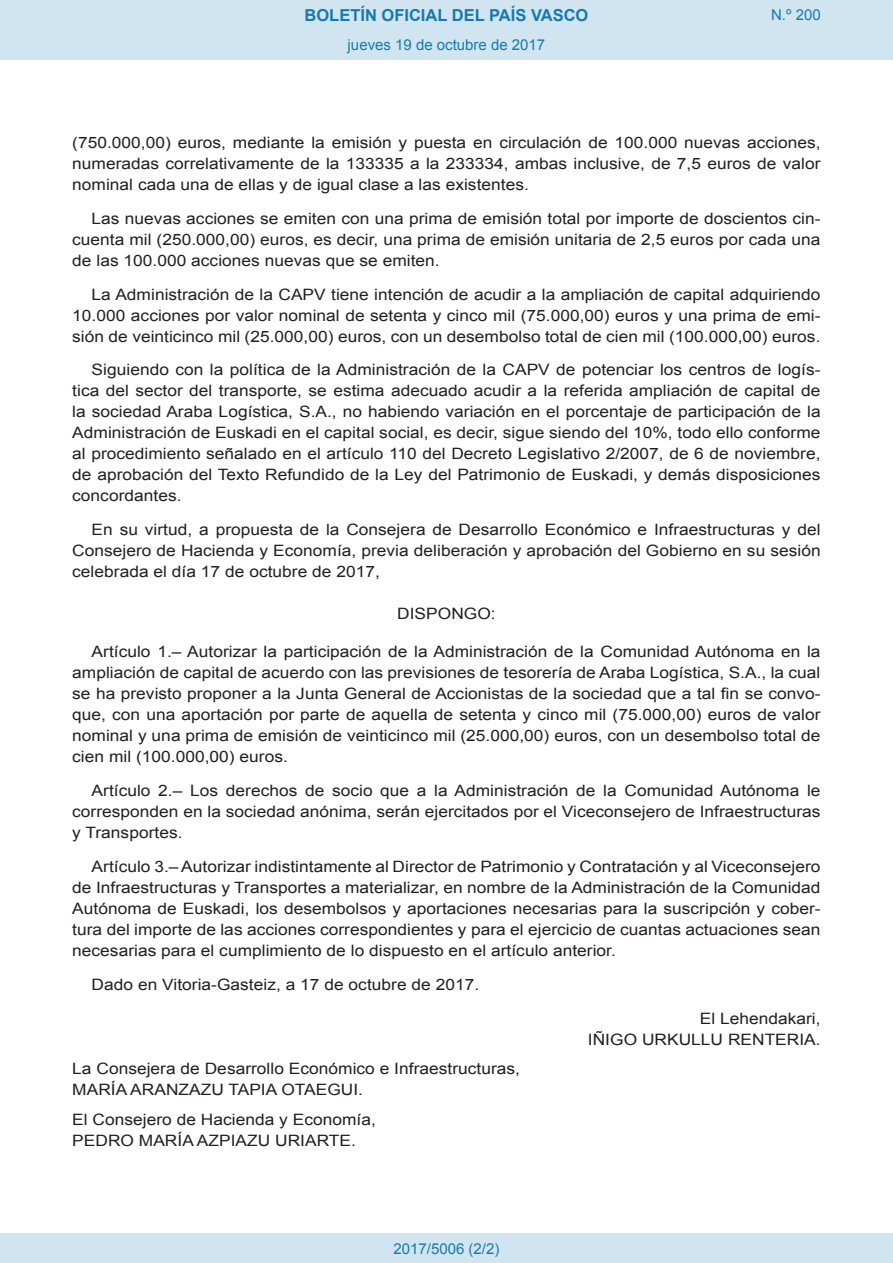
<style>
.page{position:relative;width:893px;height:1263px;background:#fff}
.page>*{position:absolute;margin:0;border:0;box-sizing:border-box;transform-origin:0 0}
.t1{font:700 16.5px "Arial";color:#1879ad}
.BOPVDetalle{font:15.6px/21px "Arial";color:#231f20;text-align:justify;scale:1.11 1}
.BOPVFirmaPuesto{font:15.6px "Arial";color:#231f20;scale:1.11 1}
.BOPVFirmaNombre{font:15.6px "Arial";color:#231f20;scale:1.11 1}
.BOPVFirmaLugFec{font:15.6px "Arial";color:#231f20;scale:1.11 1}
.BOPVNombreLehen2{font:15.6px "Arial";color:#231f20;scale:1.11 1}
.BOPVPuestoLehen2{font:15.6px "Arial";color:#231f20;scale:1.11 1}
.BOPVClave{font:15.6px "Arial";color:#231f20;scale:1.11 1}
.Paginacion_Centro{font:15px "Arial";color:#1879ad}
</style>
<div class="page">
<div style="left:0;top:0;width:893px;height:60px;background:#d0e5f0"></div>
<div style="left:0;top:1233px;width:893px;height:30px;background:#d0e5f0"></div>
<p class="t1" style="left:305px;top:4px;width:285px">BOLETÍN OFICIAL DEL PAÍS VASCO</p>
<p class="Paginacion_Centro" style="left:348px;top:35px;width:199px">jueves 19 de octubre de 2017</p>
<p class="Paginacion_Centro" style="left:771px;top:5px;width:51px">N.º 200</p>
<p class="BOPVDetalle" style="left:72px;top:132px;width:676px">(750.000,00) euros, mediante la emisión y puesta en circulación de 100.000 nuevas acciones, numeradas correlativamente de la 133335 a la 233334, ambas inclusive, de 7,5 euros de valor nominal cada una de ellas y de igual clase a las existentes.</p>
<p class="BOPVDetalle" style="left:72px;top:208px;width:676px;text-indent:19px">Las nuevas acciones se emiten con una prima de emisión total por importe de doscientos cin&shy;cuenta mil (250.000,00) euros, es decir, una prima de emisión unitaria de 2,5 euros por cada una de las 100.000 acciones nuevas que se emiten.</p>
<p class="BOPVDetalle" style="left:72px;top:284px;width:676px;text-indent:19px">La Administración de la CAPV tiene intención de acudir a la ampliación de capital adquiriendo 10.000 acciones por valor nominal de setenta y cinco mil (75.000,00) euros y una prima de emi&shy;sión de veinticinco mil (25.000,00) euros, con un desembolso total de cien mil (100.000,00) euros.</p>
<p class="BOPVDetalle" style="left:72px;top:360px;width:676px;text-indent:19px">Siguiendo con la política de la Administración de la CAPV de potenciar los centros de logís&shy;tica del sector del transporte, se estima adecuado acudir a la referida ampliación de capital de la sociedad Araba Logística, S.A., no habiendo variación en el porcentaje de participación de la Administración de Euskadi en el capital social, es decir, sigue siendo del 10%, todo ello conforme al procedimiento señalado en el artículo 110 del Decreto Legislativo 2/2007, de 6 de noviembre, de aprobación del Texto Refundido de la Ley del Patrimonio de Euskadi, y demás disposiciones concordantes.</p>
<p class="BOPVDetalle" style="left:72px;top:519px;width:676px;text-indent:19px">En su virtud, a propuesta de la Consejera de Desarrollo Económico e Infraestructuras y del Consejero de Hacienda y Economía, previa deliberación y aprobación del Gobierno en su sesión celebrada el día 17 de octubre de 2017,</p>
<p class="BOPVClave" style="left:397px;top:604px;width:90px">DISPONGO:</p>
<p class="BOPVDetalle" style="left:72px;top:642px;width:676px;text-indent:19px">Artículo 1.– Autorizar la participación de la Administración de la Comunidad Autónoma en la ampliación de capital de acuerdo con las previsiones de tesorería de Araba Logística, S.A., la cual se ha previsto proponer a la Junta General de Accionistas de la sociedad que a tal fin se convo&shy;que, con una aportación por parte de aquella de setenta y cinco mil (75.000,00) euros de valor nominal y una prima de emisión de veinticinco mil (25.000,00) euros, con un desembolso total de cien mil (100.000,00) euros.</p>
<p class="BOPVDetalle" style="left:72px;top:780px;width:676px;text-indent:19px">Artículo 2.– Los derechos de socio que a la Administración de la Comunidad Autónoma le corresponden en la sociedad anónima, serán ejercitados por el Viceconsejero de Infraestructuras y Transportes.</p>
<p class="BOPVDetalle" style="left:72px;top:856px;width:676px;text-indent:19px">Artículo 3.– Autorizar indistintamente al Director de Patrimonio y Contratación y al Viceconsejero de Infraestructuras y Transportes a materializar, en nombre de la Administración de la Comunidad Autónoma de Euskadi, los desembolsos y aportaciones necesarias para la suscripción y cober&shy;tura del importe de las acciones correspondientes y para el ejercicio de cuantas actuaciones sean necesarias para el cumplimiento de lo dispuesto en el artículo anterior.</p>
<p class="BOPVFirmaLugFec" style="left:92px;top:974px;width:351px">Dado en Vitoria-Gasteiz, a 17 de octubre de 2017.</p>
<p class="BOPVPuestoLehen2" style="left:700px;top:1008px;width:110px">El Lehendakari,</p>
<p class="BOPVNombreLehen2" style="left:588px;top:1029px;width:211px">IÑIGO URKULLU RENTERIA.</p>
<p class="BOPVFirmaPuesto" style="left:72px;top:1058px;width:405px">La Consejera de Desarrollo Económico e Infraestructuras,</p>
<p class="BOPVFirmaNombre" style="left:72px;top:1079px;width:263px">MARÍA ARANZAZU TAPIA OTAEGUI.</p>
<p class="BOPVFirmaPuesto" style="left:72px;top:1109px;width:275px">El Consejero de Hacienda y Economía,</p>
<p class="BOPVFirmaNombre" style="left:72px;top:1130px;width:257px">PEDRO MARÍA AZPIAZU URIARTE.</p>
<p class="Paginacion_Centro" style="left:393px;top:1238px;width:107px">2017/5006 (2/2)</p>
</div>
